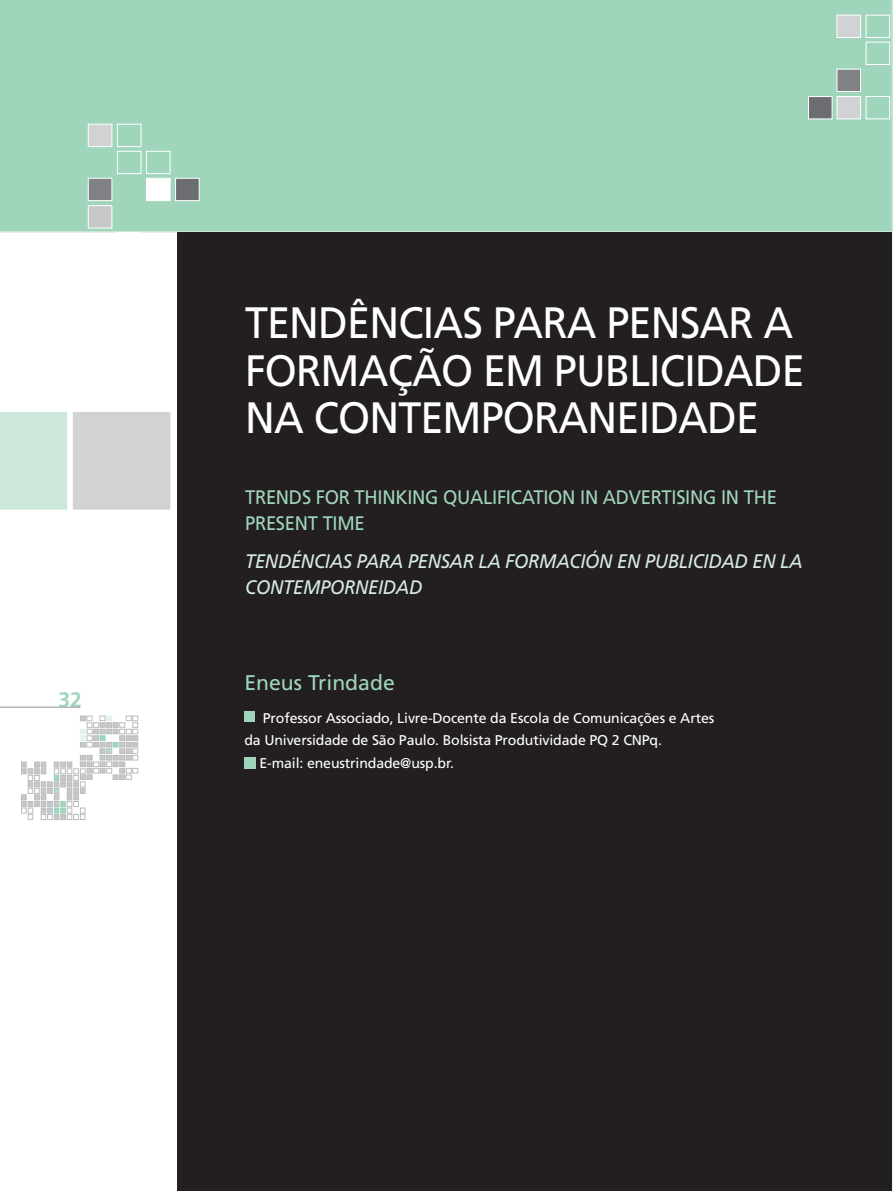
<style>
.page{position:relative;width:893px;height:1191px;background:#fff}
.page>*{position:absolute;margin:0;border:0;box-sizing:border-box;transform-origin:0 0}
.t1{font:43.95px/47.4px "Frutiger";letter-spacing:-.02em;color:#fff;scale:.94 1}
.t2{font:21.15px "Frutiger";color:#9fd5bb}
.t3{font:700 21px "Frutiger";color:#9fd5bb}
.t4{font:italic 19.65px/25.7px "Frutiger";letter-spacing:-.015em;color:#d6ece0;scale:.94 1}
.t5{font:19.65px/25.7px "Frutiger";letter-spacing:-.015em;color:#9fd5bb;scale:.94 1}
.t6{font:14.1px "Frutiger";letter-spacing:-.01em;color:#fff}
</style>
<div class="page">
<svg style="left:21px;top:716px;width:117px;height:103px"></svg>
<hr style="left:0;top:707px;width:80px;height:1px;background:#b2b3b7">
<div style="left:0;top:0;width:893px;height:232px;background:#9fd5bb"></div>
<div style="left:88px;top:178px;width:24px;height:23px;background:#808285;border:1px solid #fff"></div>
<div style="left:146px;top:178px;width:24px;height:23px;background:#fff"></div>
<div style="left:175px;top:178px;width:24px;height:23px;background:#6c6d70;border:1px solid #fff"></div>
<div style="left:117px;top:151px;width:24px;height:23px;border:1px solid #fff"></div>
<div style="left:146px;top:151px;width:24px;height:23px;border:1px solid #fff"></div>
<div style="left:88px;top:124px;width:24px;height:23px;background:#d1d2d4;border:1px solid #fff"></div>
<div style="left:117px;top:124px;width:24px;height:23px;border:1px solid #fff"></div>
<div style="left:88px;top:205px;width:24px;height:23px;background:#c7c8ca;border:1px solid #fff"></div>
<div style="left:837px;top:69px;width:24px;height:23px;background:#808285;border:1px solid #fff"></div>
<div style="left:866px;top:42px;width:24px;height:23px;border:1px solid #fff"></div>
<div style="left:837px;top:15px;width:24px;height:23px;background:#d1d2d4;border:1px solid #fff"></div>
<div style="left:866px;top:15px;width:24px;height:23px;border:1px solid #fff"></div>
<div style="left:837px;top:96px;width:24px;height:23px;background:#d1d2d4;border:1px solid #fff"></div>
<div style="left:866px;top:96px;width:24px;height:23px;border:1px solid #fff"></div>
<div style="left:808px;top:96px;width:24px;height:23px;background:#6c6d70;border:1px solid #fff"></div>
<div style="left:177px;top:232px;width:716px;height:959px;background:#231f20"></div>
<div style="left:72px;top:411px;width:99px;height:99px;background:#d1d2d4;border:1px solid #fff"></div>
<div style="left:0;top:412px;width:67px;height:98px;background:#cde8da"></div>
<div style="left:244px;top:711px;width:11px;height:11px;background:#9fd5bb"></div>
<div style="left:244px;top:757px;width:11px;height:11px;background:#9fd5bb"></div>
<h3 class="t3" style="left:58px;top:687px;width:25px">32</h3>
<h1 class="t1" style="left:245px;top:299px;width:597px">TENDÊNCIAS PARA PENSAR A<br>FORMAÇÃO EM PUBLICIDADE<br>NA CONTEMPORANEIDADE</h1>
<h3 class="t5" style="left:245px;top:484px;width:567px">TRENDS FOR THINKING QUALIFICATION IN ADVERTISING IN THE<br>PRESENT TIME</h3>
<h3 class="t4" style="left:245px;top:548px;width:594px">TENDÉNCIAS PARA PENSAR LA FORMACIÓN EN PUBLICIDAD EN LA<br>CONTEMPORNEIDAD</h3>
<h2 class="t2" style="left:244px;top:670px;width:152px">Eneus Trindade</h2>
<p class="t6" style="left:263px;top:709px;width:453px">Professor Associado, Livre-Docente da Escola de Comunicações e Artes</p>
<p class="t6" style="left:244px;top:732px;width:419px">da Universidade de São Paulo. Bolsista Produtividade PQ 2 CNPq.</p>
<p class="t6" style="left:259px;top:755px;width:196px">E-mail: eneustrindade@usp.br.</p>
</div>
